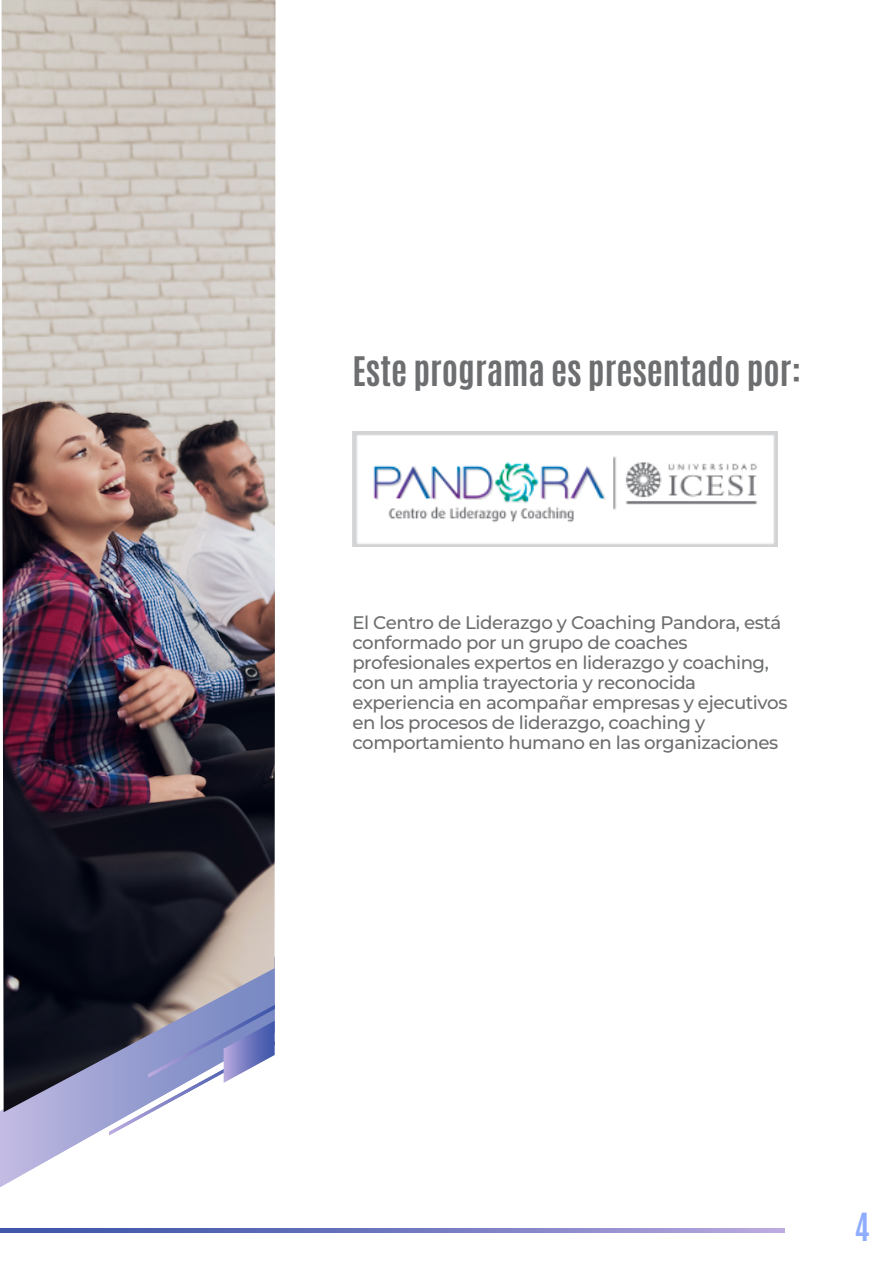
<style>
.page{position:relative;width:893px;height:1263px;background:#fff}
.page>*{position:absolute;margin:0;border:0;box-sizing:border-box;transform-origin:0 0}
.t1{font:700 34.65px "Antonio";color:#6d6e70}
.t2{font:700 33px "Antonio";color:#8fadff}
.t3{font:500 18.15px/20px "Montserrat";letter-spacing:-.025em;color:#6d6e70}
</style>
<div class="page">
<svg style="left:0;top:1228px;width:784px;height:4px;background:#7379c0"></svg>
<svg style="left:0;top:1110px;width:110px;height:77px"></svg>
<svg style="left:109px;top:1112px;width:43px;height:23px"></svg>
<img style="left:2px;top:0;width:274px;height:1112px">
<img style="left:352px;top:431px;width:426px;height:115px">
<h1 class="t1" style="left:352px;top:346px;width:450px">Este programa es presentado por:</h1>
<p class="t3" style="left:352px;top:612px;width:437px">El Centro de Liderazgo y Coaching Pandora, está conformado por un grupo de coaches profesionales expertos en liderazgo y coaching, con un amplia trayectoria y reconocida experiencia en acompañar empresas y ejecutivos en los procesos de liderazgo, coaching y comportamiento humano en las organizaciones</p>
<h2 class="t2" style="left:854px;top:1203px;width:17px">4</h2>
</div>
